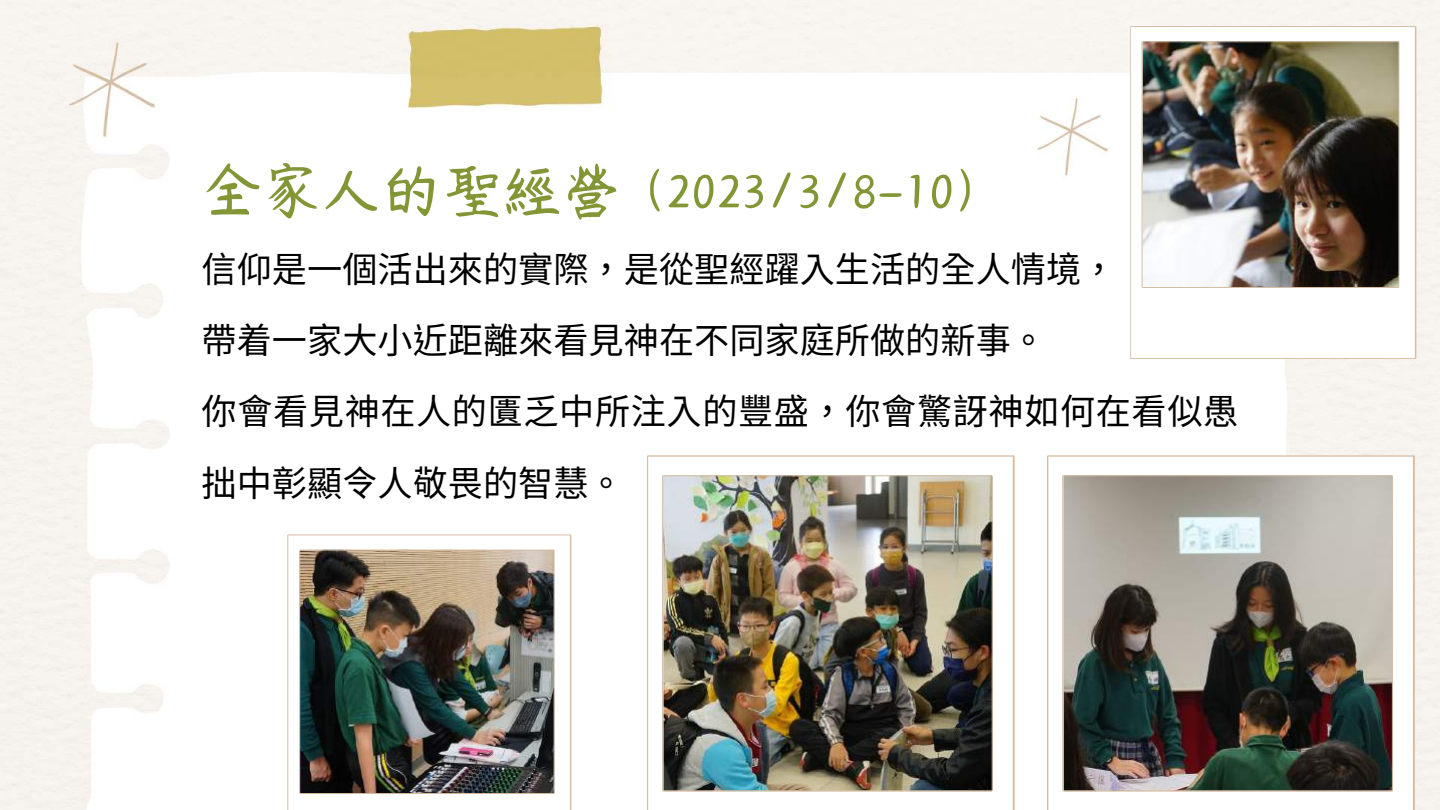
<style>
.page{position:relative;width:1440px;height:810px;background:#fff}
.page>*{position:absolute;margin:0;border:0;box-sizing:border-box;transform-origin:0 0}
.t1{font:60.1px "Canva Wander World CN";color:#839635}
.t2{font:60.1px "YRDZSTJF";color:#839635}
.t3{font:35.2px/71.1px "Noto Sans CJ Ksc";color:#000}
</style>
<div class="page">
<img style="left:0;top:0;width:1440px;height:810px">
<img style="left:288px;top:534px;width:283px;height:276px">
<img style="left:1130px;top:26px;width:286px;height:333px">
<img style="left:647px;top:455px;width:368px;height:355px">
<img style="left:1047px;top:455px;width:368px;height:355px">
<h1 class="t2" style="left:202px;top:159px;width:421px">全家人的聖經營</h1>
<p class="t3" style="left:202px;top:232px;width:1035px">信仰是一個活出來的實際， 是從聖經躍入生活的全人情境，<br>帶着一家大小近距離來看見神在不同家庭所做的新事。<br>你會看見神在人的匱乏中所注入的豐盛， 你會驚訝神如何在看似愚拙中彰顯令人敬畏的智慧。</p>
<h1 class="t1" style="left:644px;top:165px;width:333px">(2023/3/8-10)</h1>
</div>
